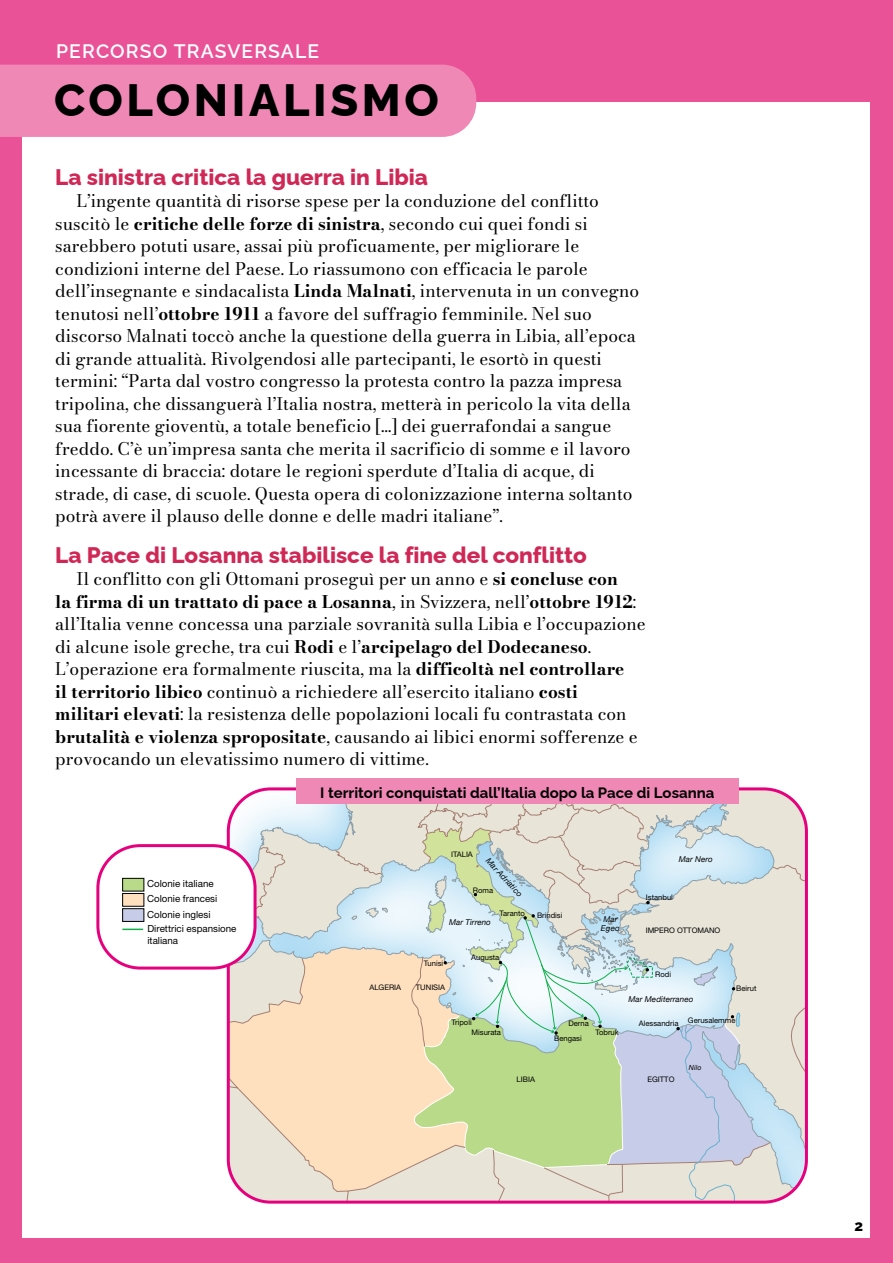
<style>
.page{position:relative;width:893px;height:1263px;background:#ea5297}
.page>*{position:absolute;margin:0;border:0;box-sizing:border-box;transform-origin:0 0}
.t1{font:800 45.3px "Raleway";letter-spacing:.08em;color:#000}
.t2{font:800 22.5px "Raleway";color:#d02856}
.t3{font:600 19.5px "Raleway";letter-spacing:.06em;color:#fff}
.t4{font:17.25px/22.5px "Bodoni Moda 9 pt";color:#000}
.t5{font:700 15px "Raleway";color:#000}
.t6{font:800 15px "Raleway";color:#000}
.t7{font:9.75px/14.7px "Helvetica Neue LT Std";color:#000}
.t8{font:italic 8.1px/9px "Helvetica Neue";letter-spacing:.01em;color:#000}
.t9{font:7.65px/9.9px "Helvetica Neue LT Std";color:#000}
.t10{font:italic 7.05px "Helvetica Neue";color:#000}
.s1{font-weight:700}
</style>
<div class="page">
<div style="left:23px;top:102px;width:847px;height:1136px;background:#fff"></div>
<div style="left:0;top:65px;width:476px;height:72px;background:#f088b6"></div>
<svg style="left:228px;top:791px;width:577px;height:411px;background:#ddded0"></svg>
<div style="left:98px;top:846px;width:157px;height:122px;background:#fff;border-radius:43px"></div>
<div style="left:123px;top:909px;width:21px;height:12px;background:#c7cde8"></div>
<div style="left:122px;top:908px;width:22px;height:14px;border:1px solid #000"></div>
<div style="left:123px;top:893px;width:21px;height:13px;background:#fee0bf"></div>
<div style="left:122px;top:893px;width:22px;height:13px;border:1px solid #000"></div>
<div style="left:123px;top:878px;width:21px;height:13px;background:#b9da89"></div>
<div style="left:122px;top:878px;width:22px;height:13px;border:1px solid #000"></div>
<hr style="left:122px;top:928px;width:21px;height:2px;background:#0db14b">
<div style="left:96px;top:844px;width:161px;height:125px;border:3px solid #e6007d;border-radius:43px"></div>
<div style="left:296px;top:778px;width:442px;height:26px;background:#f088b6"></div>
<p class="t3" style="left:56px;top:36px;width:265px">PERCORSO TRASVERSALE</p>
<h1 class="t1" style="left:54px;top:64px;width:386px">COLONIALISMO</h1>
<h2 class="t2" style="left:55px;top:159px;width:374px">La sinistra critica la guerra in Libia</h2>
<p class="t4" style="left:55px;top:190px;width:585px;text-indent:21px">L’ingente quantità di risorse spese per la conduzione del conflitto suscitò le <span class="s1">critiche delle forze di sinistra</span>, secondo cui quei fondi si sarebbero potuti usare, assai più proficuamente, per migliorare le condizioni interne del Paese. Lo riassumono con efficacia le parole dell’insegnante e sindacalista <span class="s1">Linda Malnati</span>, intervenuta in un convegno tenutosi nell’<span class="s1">ottobre 1911</span> a favore del suffragio femminile. Nel suo discorso Malnati toccò anche la questione della guerra in Libia, all’epoca di grande attualità. Rivolgendosi alle partecipanti, le esortò in questi termini: “Parta dal vostro congresso la protesta contro la pazza impresa tripolina, che dissanguerà l’Italia nostra, metterà in pericolo la vita della sua fiorente gioventù, a totale beneficio […] dei guerrafondai a sangue freddo. C’è un’impresa santa che merita il sacrificio di somme e il lavoro incessante di braccia: dotare le regioni sperdute d’Italia di acque, di strade, di case, di scuole. Questa opera di colonizzazione interna soltanto potrà avere il plauso delle donne e delle madri italiane”.</p>
<h2 class="t2" style="left:55px;top:537px;width:533px">La Pace di Losanna stabilisce la fine del conflitto</h2>
<p class="t4" style="left:55px;top:568px;width:592px;text-indent:21px">Il conflitto con gli Ottomani proseguì per un anno e <span class="s1">si concluse con<br>la firma di un trattato di pace a Losanna</span>, in Svizzera, nell’<span class="s1">ottobre 1912</span>: all’Italia venne concessa una parziale sovranità sulla Libia e l’occupazione di alcune isole greche, tra cui <span class="s1">Rodi</span> e l’<span class="s1">arcipelago del Dodecaneso</span>.<br>L’operazione era formalmente riuscita, ma la <span class="s1">difficoltà nel controllare<br>il territorio libico</span> continuò a richiedere all’esercito italiano <span class="s1">costi militari elevati</span>: la resistenza delle popolazioni locali fu contrastata con <span class="s1">brutalità e violenza spropositate</span>, causando ai libici enormi sofferenze e provocando un elevatissimo numero di vittime.</p>
<p class="t7" style="left:147px;top:876px;width:72px">Colonie italiane<br>Colonie francesi</p>
<p class="t7" style="left:147px;top:922px;width:91px;line-height:11.7px">Direttrici espansione italiana</p>
<p class="t7" style="left:147px;top:907px;width:65px">Colonie inglesi</p>
<p class="t5" style="left:320px;top:781px;width:396px">I territori conquistati dall’Italia dopo la Pace di Losanna</p>
<p class="t9" style="left:369px;top:982px;width:33px">ALGERIA</p>
<p class="t9" style="left:451px;top:849px;width:23px">ITALIA</p>
<p class="t8" style="left:490px;top:856px;width:51px;rotate:47deg">Mar Adriatico</p>
<p class="t9" style="left:473px;top:885px;width:22px">Roma</p>
<p class="t8" style="left:449px;top:918px;width:43px">Mar Tirreno</p>
<p class="t9" style="left:500px;top:908px;width:27px">Taranto</p>
<p class="t9" style="left:537px;top:910px;width:27px">Brindisi</p>
<p class="t9" style="left:424px;top:958px;width:21px">Tunisi</p>
<p class="t9" style="left:416px;top:982px;width:31px">TUNISIA</p>
<p class="t9" style="left:471px;top:952px;width:30px">Augusta</p>
<p class="t8" style="left:601px;top:915px;width:20px">Mar<br>Egeo</p>
<p class="t9" style="left:471px;top:1017px;width:31px;text-indent:-20px">Tripoli<br>Misurata</p>
<p class="t9" style="left:517px;top:1074px;width:20px">LIBIA</p>
<p class="t9" style="left:568px;top:1018px;width:22px">Derna</p>
<p class="t9" style="left:554px;top:1033px;width:29px">Bengasi</p>
<p class="t9" style="left:596px;top:1027px;width:25px">Tobruk</p>
<p class="t8" style="left:679px;top:855px;width:35px">Mar Nero</p>
<p class="t9" style="left:646px;top:893px;width:29px">Istanbul</p>
<p class="t9" style="left:646px;top:926px;width:76px">IMPERO OTTOMANO</p>
<p class="t9" style="left:655px;top:969px;width:17px">Rodi</p>
<p class="t8" style="left:628px;top:995px;width:66px">Mar Mediterraneo</p>
<p class="t9" style="left:736px;top:983px;width:22px">Beirut</p>
<p class="t9" style="left:639px;top:1018px;width:41px">Alessandria</p>
<p class="t9" style="left:688px;top:1015px;width:49px">Gerusalemme</p>
<p class="t9" style="left:647px;top:1074px;width:29px">EGITTO</p>
<p class="t10" style="left:689px;top:1063px;width:14px">Nilo</p>
<p class="t6" style="left:854px;top:1213px;width:10px">2</p>
</div>
